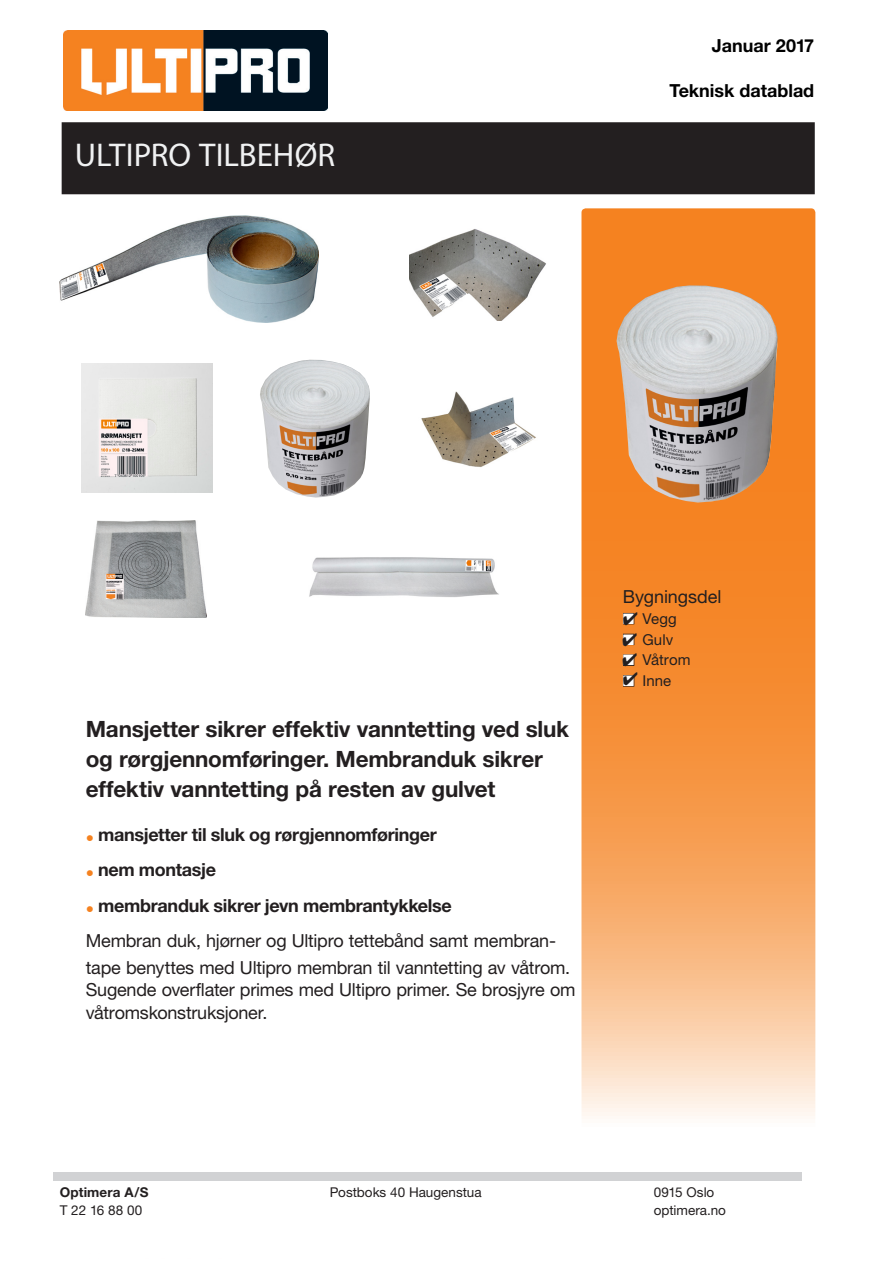
<style>
.page{position:relative;width:893px;height:1263px;background:#fff}
.page>*{position:absolute;margin:0;border:0;box-sizing:border-box;transform-origin:0 0}
.t1{font:33px "Myriad Pro";color:#f0f1f2}
.t2{font:700 22.5px/30px "Helvetica Neue";letter-spacing:-.01em;color:#231f20}
.t3{font:18px/22.5px "Helvetica Neue";letter-spacing:-.015em;color:#231f20}
.t4{font:700 18px "Helvetica Neue";letter-spacing:-.02em;color:#231f20}
.t5{font:700 18px "Helvetica Neue";letter-spacing:-.005em;color:#000}
.t6{font:15px "Helvetica Neue";letter-spacing:.005em;color:#231f20}
.t7{font:13.5px "Helvetica Neue";color:#231f20}
.t8{font:700 13.5px "Helvetica Neue";letter-spacing:.01em;color:#231f20}
.s1{font-weight:700}
.s2{color:#fff}
</style>
<div class="page">
<svg style="left:581px;top:208px;width:234px;height:952px;background:#f7a45d"></svg>
<img style="left:64px;top:31px;width:263px;height:79px">
<img style="left:617px;top:285px;width:160px;height:217px">
<img style="left:260px;top:360px;width:110px;height:137px">
<img style="left:60px;top:216px;width:259px;height:106px">
<img style="left:309px;top:557px;width:190px;height:40px">
<div style="left:623px;top:613px;width:11px;height:11px;border:1px solid #231f20"></div>
<div style="left:62px;top:123px;width:752px;height:71px;background:#231f20"></div>
<div style="left:62px;top:122px;width:753px;height:72px;border:2px solid #231f20"></div>
<div style="left:53px;top:1172px;width:749px;height:8px;background:#d1d2d4"></div>
<img style="left:82px;top:364px;width:131px;height:128px">
<img style="left:409px;top:229px;width:137px;height:91px">
<img style="left:85px;top:521px;width:121px;height:97px">
<img style="left:421px;top:391px;width:115px;height:76px">
<svg style="left:623px;top:653px;width:15px;height:34px"></svg>
<svg style="left:623px;top:633px;width:15px;height:13px"></svg>
<svg style="left:624px;top:613px;width:14px;height:13px"></svg>
<h1 class="t1" style="left:75px;top:135px;width:262px">ULTIPRO TILBEHØR</h1>
<p class="t5" style="left:712px;top:35px;width:104px">Januar 2017</p>
<p class="t5" style="left:669px;top:80px;width:146px">Teknisk datablad</p>
<p class="t2" style="left:86px;top:714px;width:485px">Mansjetter sikrer effektiv vanntetting ved sluk og rørgjennomføringer. Membranduk sikrer effektiv vanntetting på resten av gulvet</p>
<p class="t4" style="left:86px;top:823px;width:352px"><sub>•</sub> mansjetter til sluk og rørgjennomføringer</p>
<p class="t4" style="left:86px;top:859px;width:132px"><sub>•</sub> nem montasje</p>
<p class="t3" style="left:86px;top:887px;width:472px;line-height:35.2px"><sub>•</sub> <span class="s1">membranduk sikrer jevn membrantykkelse<br></span>Membran duk, hjørner og Ultipro tettebånd samt membran-</p>
<p class="t3" style="left:86px;top:955px;width:491px">tape benyttes med Ultipro membran til vanntetting av våtrom.<br>Sugende overflater primes med Ultipro primer. Se brosjyre om våtromskonstruksjoner.</p>
<p class="t3" style="left:623px;top:585px;width:100px">Bygningsdel</p>
<p class="t6" style="left:623px;top:609px;width:55px"><span class="s2">■</span> Vegg</p>
<p class="t6" style="left:623px;top:630px;width:52px"><span class="s2">■</span> Gulv</p>
<p class="t6" style="left:623px;top:651px;width:69px"><span class="s2">■</span> Våtrom</p>
<p class="t6" style="left:623px;top:672px;width:50px"><span class="s2">■</span> Inne</p>
<p class="t8" style="left:60px;top:1183px;width:90px">Optimera A/S</p>
<p class="t7" style="left:330px;top:1184px;width:153px">Postboks 40 Haugenstua</p>
<p class="t7" style="left:654px;top:1184px;width:62px">0915 Oslo</p>
<p class="t7" style="left:60px;top:1202px;width:84px">T 22 16 88 00</p>
<p class="t7" style="left:654px;top:1202px;width:74px">optimera.no</p>
</div>
